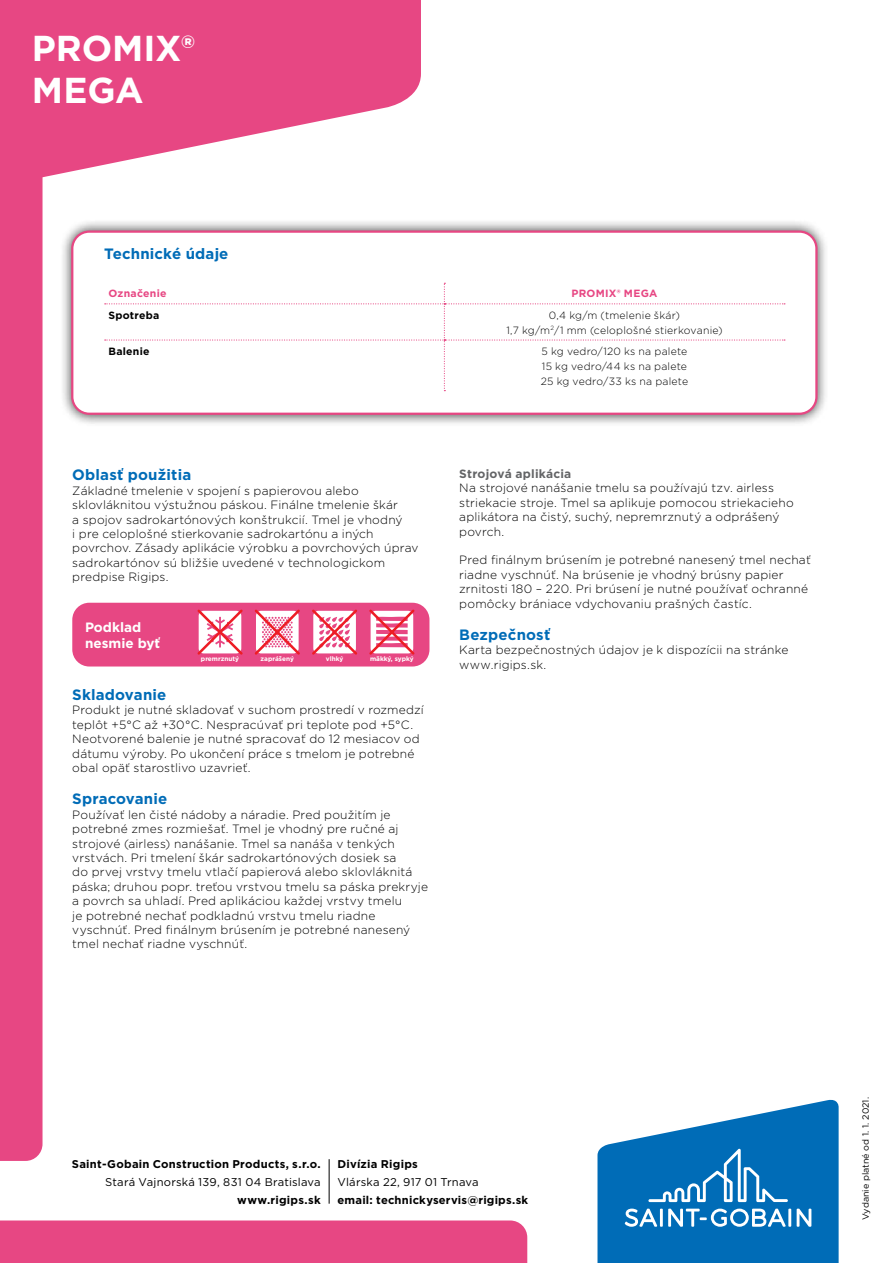
<style>
.page{position:relative;width:893px;height:1263px;background:#fff}
.page>*{position:absolute;margin:0;border:0;box-sizing:border-box;transform-origin:0 0}
.t1{font:700 36px/42px "Gotham";color:#fff}
.t2{font:700 15px "Gotham";letter-spacing:.01em;color:#006cb7}
.t3{font:700 13.5px/16.2px "Gotham";color:#fff}
.t4{font:300 12px/14.4px "Gotham";letter-spacing:.015em;color:#000}
.t5{font:700 12px "Gotham";letter-spacing:.015em;color:#636466}
.t6{font:700 11.25px "Gotham";letter-spacing:.02em;color:#000}
.t7{font:11.25px "Gotham";letter-spacing:.015em;color:#000}
.t8{font:300 10.5px/15px "Gotham";letter-spacing:.02em;color:#000;text-align:center}
.t9{font:700 10.5px "Gotham";letter-spacing:.025em;color:#e74783}
.t10{font:700 10.5px "Gotham";letter-spacing:.025em;color:#000}
.t11{font:9px "Gotham";color:#000}
.t12{font:700 6.45px "Gotham";color:#fff}
</style>
<div class="page">
<div style="left:0;top:196px;width:43px;height:965px;background:#e74783"></div>
<div style="left:0;top:1220px;width:527px;height:43px;background:#e74783"></div>
<svg style="left:0;top:0;width:421px;height:196px;fill:#e74783"></svg>
<svg style="left:597px;top:1099px;width:242px;height:164px"></svg>
<div style="left:60px;top:219px;width:769px;height:207px;background:#000;opacity:.75"></div>
<div style="left:72px;top:232px;width:744px;height:182px;background:#fff;border-radius:17px"></div>
<div style="left:71px;top:230px;width:747px;height:185px;border:2px solid #e74783;border-radius:17px"></div>
<svg style="left:105px;top:283px;width:680px;height:108px"></svg>
<hr style="left:329px;top:1159px;width:1px;height:45px;background:#000">
<div style="left:72px;top:603px;width:357px;height:63px;background:#e74783;border-radius:17px"></div>
<svg style="left:369px;top:609px;width:46px;height:46px"></svg>
<svg style="left:312px;top:609px;width:45px;height:46px"></svg>
<svg style="left:254px;top:609px;width:46px;height:46px;background:#f5abbc"></svg>
<svg style="left:197px;top:609px;width:46px;height:46px;background:#f6b4c3"></svg>
<h1 class="t1" style="left:32px;top:27px;width:164px">PROMIX®<br>MEGA</h1>
<p class="t2" style="left:104px;top:243px;width:126px">Technické údaje</p>
<p class="t9" style="left:108px;top:287px;width:60px">Označenie</p>
<p class="t9" style="left:572px;top:287px;width:87px">PROMIX® MEGA</p>
<p class="t10" style="left:108px;top:308px;width:53px">Spotreba</p>
<p class="t8" style="left:506px;top:307px;width:218px">0,4 kg/m (tmelenie škár)<br>1,7 kg/m<sup>2</sup>/1 mm (celoplošné stierkovanie)</p>
<p class="t10" style="left:108px;top:344px;width:43px">Balenie</p>
<p class="t8" style="left:541px;top:343px;width:149px;text-align:justify">5 kg vedro/120 ks na palete 15 kg vedro/44 ks na palete 25 kg vedro/33 ks na palete</p>
<p class="t2" style="left:72px;top:465px;width:120px">Oblasť použitia</p>
<p class="t4" style="left:72px;top:483px;width:348px">Základné tmelenie v spojení s papierovou alebo sklovláknitou výstužnou páskou. Finálne tmelenie škár<br>a spojov sadrokartónových konštrukcií. Tmel je vhodný<br>i pre celoplošné stierkovanie sadrokartónu a iných povrchov. Zásady aplikácie výrobku a povrchových úprav sadrokartónov sú bližšie uvedené v technologickom predpise Rigips.</p>
<p class="t3" style="left:85px;top:619px;width:77px">Podklad nesmie byť</p>
<p class="t12" style="left:201px;top:655px;width:40px">premrznutý</p>
<p class="t12" style="left:261px;top:655px;width:35px">zaprášený</p>
<p class="t12" style="left:326px;top:655px;width:19px">vlhký</p>
<p class="t12" style="left:370px;top:655px;width:45px">mäkký, sypký</p>
<p class="t2" style="left:72px;top:685px;width:96px">Skladovanie</p>
<p class="t4" style="left:72px;top:703px;width:353px">Produkt je nutné skladovať v suchom prostredí v rozmedzí teplôt +5°C až +30°C. Nespracúvať pri teplote pod +5°C.<br>Neotvorené balenie je nutné spracovať do 12 mesiacov od dátumu výroby. Po ukončení práce s tmelom je potrebné obal opäť starostlivo uzavrieť.</p>
<p class="t2" style="left:72px;top:789px;width:97px">Spracovanie</p>
<p class="t4" style="left:72px;top:807px;width:357px">Používať len čisté nádoby a náradie. Pred použitím je potrebné zmes rozmiešať. Tmel je vhodný pre ručné aj strojové (airless) nanášanie. Tmel sa nanáša v tenkých vrstvách. Pri tmelení škár sadrokartónových dosiek sa<br>do prvej vrstvy tmelu vtlačí papierová alebo sklovláknitá páska; druhou popr. treťou vrstvou tmelu sa páska prekryje a povrch sa uhladí. Pred aplikáciou každej vrstvy tmelu<br>je potrebné nechať podkladnú vrstvu tmelu riadne vyschnúť. Pred finálnym brúsením je potrebné nanesený tmel nechať riadne vyschnúť.</p>
<p class="t5" style="left:459px;top:466px;width:114px">Strojová aplikácia</p>
<p class="t4" style="left:459px;top:481px;width:336px">Na strojové nanášanie tmelu sa používajú tzv. airless striekacie stroje. Tmel sa aplikuje pomocou striekacieho aplikátora na čistý, suchý, nepremrznutý a odprášený povrch.</p>
<p class="t4" style="left:459px;top:553px;width:353px">Pred finálnym brúsením je potrebné nanesený tmel nechať riadne vyschnúť. Na brúsenie je vhodný brúsny papier zrnitosti 180 – 220. Pri brúsení je nutné používať ochranné pomôcky brániace vdychovaniu prašných častíc.</p>
<p class="t2" style="left:459px;top:625px;width:92px">Bezpečnosť</p>
<p class="t4" style="left:459px;top:643px;width:331px">Karta bezpečnostných údajov je k dispozícii na stránke www.rigips.sk.</p>
<p class="t6" style="left:72px;top:1157px;width:250px">Saint-Gobain Construction Products, s.r.o.</p>
<p class="t7" style="left:105px;top:1175px;width:217px">Stará Vajnorská 139, 831 04 Bratislava</p>
<p class="t6" style="left:237px;top:1192px;width:85px">www.rigips.sk</p>
<p class="t6" style="left:338px;top:1157px;width:82px">Divízia Rigips</p>
<p class="t7" style="left:338px;top:1175px;width:143px">Vlárska 22, 917 01 Trnava</p>
<p class="t6" style="left:338px;top:1192px;width:192px">email: technickyservis@rigips.sk</p>
<p class="t11" style="left:860px;top:1220px;width:125px;rotate:-90deg">Vydanie platné od 1. 1. 2021.</p>
</div>
